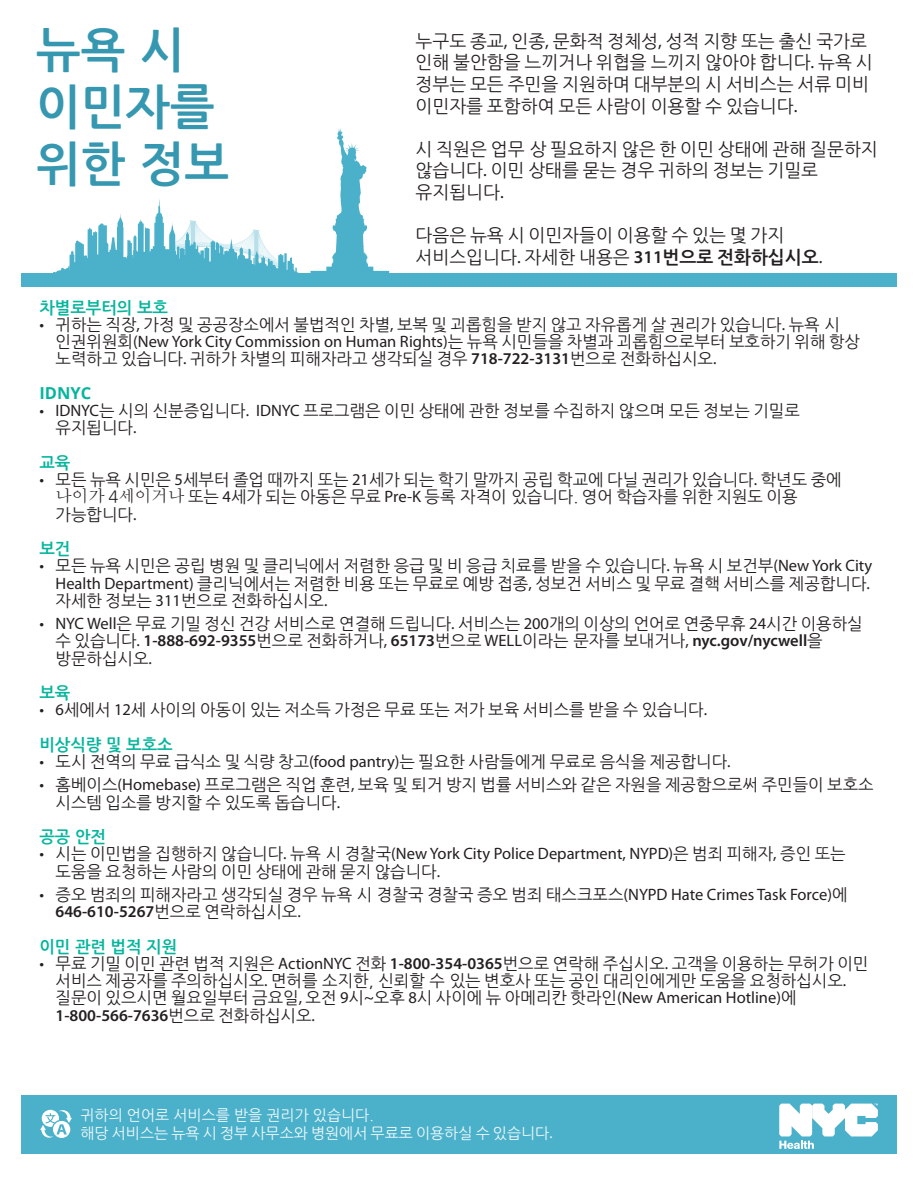
<style>
.page{position:relative;width:918px;height:1188px;background:#fff}
.page>*{position:absolute;margin:0;border:0;box-sizing:border-box;transform-origin:0 0}
.t1{font:47.55px/57px "Nanum Gothic OTF Bold";color:#3697b1}
.t2{font:18px/21.6px "Nanum Gothic OTF";color:#231f20}
.t3{font:16.5px/17.2px "Nanum Gothic OTF";color:#231f20}
.t4{font:16.5px "Myriad Pro";color:#231f20}
.t5{font:600 16.5px "Myriad Pro";color:#231f20}
.t6{font:16.5px "Nanum Gothic OTF Bold";color:#06b59d}
.t7{font:700 16.5px "Open Sans";color:#06b59d}
.t8{font:15px/18px "Nanum Gothic OTF";color:#f2f9fb}
.s1{font-family:"Myriad Pro"}
.s2{font-family:"Myriad Pro";font-weight:600}
.s3{font-family:"Nanum Gothic OTF Bold"}
.s4{font-family:"Nanum Gothic OTF"}
.s5{font-family:"Adobe Myungjo Std";font-weight:500}
.s6{font-family:"Nanum Gothic OTF";font-weight:400}
.s7{font-weight:400}
</style>
<div class="page">
<div style="left:21px;top:1096px;width:876px;height:58px;background:#4bb1cb"></div>
<svg style="left:53px;top:199px;width:245px;height:74px"></svg>
<div style="left:21px;top:273px;width:876px;height:13px;background:#4bb1cb"></div>
<svg style="left:310px;top:128px;width:79px;height:145px"></svg>
<svg style="left:779px;top:1104px;width:99px;height:45px"></svg>
<svg style="left:40px;top:1110px;width:32px;height:28px"></svg>
<h1 class="t1" style="left:36px;top:23px;width:194px">뉴욕 시 이민자를 위한 정보</h1>
<p class="t2" style="left:416px;top:30px;width:459px">누구도 종교<span class="s1">,</span> 인종<span class="s1">,</span> 문화적 정체성<span class="s1">,</span> 성적 지향 또는 출신 국가로 인해 불안함을 느끼거나 위협을 느끼지 않아야 합니다<span class="s1">.</span> 뉴욕 시 정부는 모든 주민을 지원하며 대부분의 시 서비스는 서류 미비 이민자를 포함하여 모든 사람이 이용할 수 있습니다<span class="s1">.</span></p>
<p class="t2" style="left:416px;top:138px;width:464px">시 직원은 업무 상 필요하지 않은 한 이민 상태에 관해 질문하지 않습니다<span class="s1">.</span> 이민 상태를 묻는 경우 귀하의 정보는 기밀로 유지됩니다<span class="s1">.</span></p>
<p class="t2" style="left:416px;top:224px;width:408px">다음은 뉴욕 시 이민자들이 이용할 수 있는 몇 가지 서비스입니다<span class="s1">.</span> 자세한 내용은 <span class="s2">311</span><span class="s3">번으로 전화하십시오</span><span class="s1">.</span></p>
<p class="t6" style="left:39px;top:299px;width:130px">차별로부터의 보호</p>
<p class="t3" style="left:39px;top:316px;width:802px"><span class="s1">•</span> 귀하는 직장<span class="s1">,</span> 가정 및 공공장소에서 불법적인 차별<span class="s1">,</span> 보복 및 괴롭힘을 받지 않고 자유롭게 살 권리가 있습니다<span class="s1">.</span> 뉴욕 시</p>
<p class="t4" style="left:56px;top:333px;width:806px"><span class="s4">인권위원회</span>(New York City Commission on Human Rights)<span class="s4">는 뉴욕 시민들을 차별과 괴롭힘으로부터 보호하기 위해 항상</span></p>
<p class="t3" style="left:56px;top:350px;width:662px">노력하고 있습니다<span class="s1">.</span> 귀하가 차별의 피해자라고 생각되실 경우 <span class="s2">718-722-3131</span>번으로 전화하십시오<span class="s1">.</span></p>
<p class="t7" style="left:39px;top:381px;width:53px">IDNYC</p>
<p class="t3" style="left:56px;top:402px;width:746px;text-indent:-16px"><span class="s1">• IDNYC</span>는 시의 신분증입니다<span class="s1">. IDNYC</span> 프로그램은 이민 상태에 관한 정보를 수집하지 않으며 모든 정보는 기밀로 유지됩니다<span class="s1">.</span></p>
<p class="t6" style="left:39px;top:454px;width:33px">교육</p>
<p class="t3" style="left:56px;top:471px;width:788px;text-indent:-16px"><span class="s1">•</span> 모든 뉴욕 시민은 <span class="s1">5</span>세부터 졸업 때까지 또는 <span class="s1">21</span>세가 되는 학기 말까지 공립 학교에 다닐 권리가 있습니다<span class="s1">.</span> 학년도 중에 <span class="s5">나이가</span> 4<span class="s5">세이거나</span> 또는 <span class="s1">4</span>세가 되는 아동은 무료 <span class="s1">Pre-K</span> 등록 자격이 있습니다. 영어 학습자를 위한 지원도 이용 가능합니다<span class="s1">.</span></p>
<p class="t6" style="left:39px;top:540px;width:33px">보건</p>
<p class="t3" style="left:56px;top:557px;width:818px;text-indent:-16px"><span class="s1">•</span> 모든 뉴욕 시민은 공립 병원 및 클리닉에서 저렴한 응급 및 비 응급 치료를 받을 수 있습니다<span class="s1">.</span> 뉴욕 시 보건부<span class="s1">(New York City<br>Health Department)</span> 클리닉에서는 저렴한 비용 또는 무료로 예방 접종<span class="s1">,</span> 성보건 서비스 및 무료 결핵 서비스를 제공합니다<span class="s1">. </span>자세한 정보는 <span class="s1">311</span>번으로 전화하십시오<span class="s1">.</span></p>
<p class="t3" style="left:39px;top:615px;width:825px"><span class="s1">• NYC Well</span>은 무료 기밀 정신 건강 서비스로 연결해 드립니다<span class="s1">.</span> 서비스는 <span class="s1">200</span>개의 이상의 언어로 연중무휴 <span class="s1">24</span>시간 이용하실</p>
<p class="t5" style="left:56px;top:630px;width:769px"><span class="s6">수 있습니다</span><span class="s7">.</span> 1-888-692-9355<span class="s6">번으로 전화하거나</span><span class="s7">,</span> 65173<span class="s6">번으로</span> <span class="s7">WELL</span><span class="s6">이라는 문자를 보내거나</span><span class="s7">,</span> nyc.gov/nycwell<span class="s6">을</span></p>
<p class="t3" style="left:56px;top:649px;width:98px">방문하십시오<span class="s1">.</span></p>
<p class="t6" style="left:39px;top:684px;width:33px">보육</p>
<p class="t3" style="left:39px;top:701px;width:669px"><span class="s1">• 6</span>세에서 <span class="s1">12</span>세 사이의 아동이 있는 저소득 가정은 무료 또는 저가 보육 서비스를 받을 수 있습니다<span class="s1">.</span></p>
<p class="t6" style="left:39px;top:736px;width:135px">비상식량 및 보호소</p>
<p class="t3" style="left:39px;top:753px;width:693px"><span class="s1">•</span> 도시 전역의 무료 급식소 및 식량 창고<span class="s1">(food pantry)</span>는 필요한 사람들에게 무료로 음식을 제공합니다<span class="s1">.</span></p>
<p class="t3" style="left:56px;top:776px;width:820px;text-indent:-16px"><span class="s1">•</span> 홈베이스<span class="s1">(Homebase)</span> 프로그램은 직업 훈련<span class="s1">,</span> 보육 및 퇴거 방지 법률 서비스와 같은 자원을 제공함으로써 주민들이 보호소 시스템 입소를 방지할 수 있도록 돕습니다<span class="s1">.</span></p>
<p class="t6" style="left:39px;top:828px;width:68px">공공 안전</p>
<p class="t4" style="left:39px;top:845px;width:808px">• <span class="s4">시는 이민법을 집행하지 않습니다</span>. <span class="s4">뉴욕 시 경찰국</span>(New York City Police Department, NYPD)<span class="s4">은 범죄 피해자</span>, <span class="s4">증인 또는</span></p>
<p class="t3" style="left:56px;top:862px;width:386px">도움을 요청하는 사람의 이민 상태에 관해 묻지 않습니다<span class="s1">.</span></p>
<p class="t3" style="left:39px;top:886px;width:810px"><span class="s1">•</span> 증오 범죄의 피해자라고 생각되실 경우 뉴욕 시 경찰국 경찰국 증오 범죄 태스크포스<span class="s1">(NYPD Hate Crimes Task Force)</span>에</p>
<p class="t5" style="left:56px;top:901px;width:247px">646-610-5267<span class="s6">번으로 연락하십시오</span><span class="s7">.</span></p>
<p class="t6" style="left:39px;top:938px;width:139px">이민 관련 법적 지원</p>
<p class="t3" style="left:56px;top:955px;width:814px;text-indent:-16px"><span class="s1">•</span> 무료 기밀 이민 관련 법적 지원은 <span class="s1">ActionNYC</span> 전화 <span class="s2">1-800-354-0365</span>번으로 연락해 주십시오<span class="s1">.</span> 고객을 이용하는 무허가 이민 서비스 제공자를 주의하십시오<span class="s1">.</span> 면허를 소지한, 신뢰할 수 있는 변호사 또는 공인 대리인에게만 도움을 요청하십시오<span class="s1">. </span>질문이 있으시면 월요일부터 금요일<span class="s1">,</span> 오전 <span class="s1">9</span>시<span class="s1">~</span>오후 <span class="s1">8</span>시 사이에 뉴 아메리칸 핫라인<span class="s1">(New American Hotline)</span>에</p>
<p class="t5" style="left:56px;top:1005px;width:261px">1-800-566-7636<span class="s6">번으로 전화하십시오</span><span class="s7">.</span></p>
<p class="t8" style="left:80px;top:1106px;width:474px">귀하의 언어로 서비스를 받을 권리가 있습니다.<br>해당 서비스는 뉴욕 시 정부 사무소와 병원에서 무료로 이용하실 수 있습니다<span class="s1">.</span></p>
</div>
